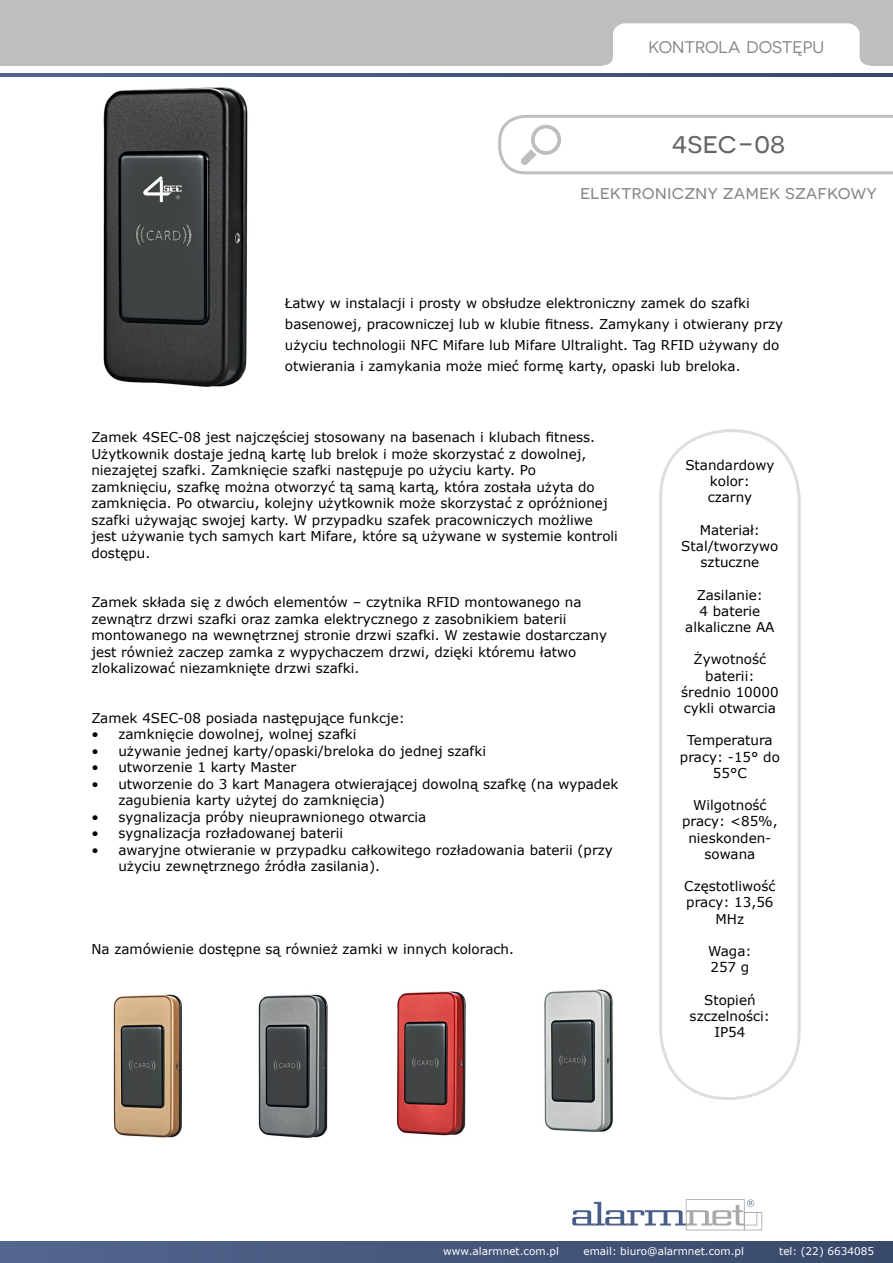
<style>
.page{position:relative;width:893px;height:1263px;background:#fff}
.page>*{position:absolute;margin:0;border:0;box-sizing:border-box;transform-origin:0 0}
.t1{font:30px "Novecentosanswide";color:#646464}
.t2{font:19.5px "Novecentosanswide";color:#878787}
.t3{font:16.8px "Novecentosanswide";color:#878787}
.t4{font:13.5px/16.2px "Verdana";color:#000;text-align:center}
.t5{font:10.5px "Verdana";color:#fff}
</style>
<div class="page">
<div style="left:0;top:0;width:893px;height:65px;background:#bebebe"></div>
<svg style="left:603px;top:23px;width:267px;height:43px;background:#f9f9f9"></svg>
<div style="left:0;top:1242px;width:893px;height:21px;background:linear-gradient(to right,#53668e,#39496b)"></div>
<svg style="left:0;top:74px;width:893px;height:2px;background:#45577c"></svg>
<svg style="left:572px;top:1199px;width:190px;height:31px"></svg>
<div style="left:659px;top:429px;width:142px;height:671px;border:3px solid #dedede;border-radius:68px"></div>
<svg style="left:498px;top:115px;width:395px;height:59px"></svg>
<img style="left:103px;top:87px;width:145px;height:300px">
<img style="left:113px;top:994px;width:215px;height:144px">
<img style="left:397px;top:991px;width:69px;height:145px">
<img style="left:544px;top:989px;width:69px;height:143px">
<p class="t3" style="left:648px;top:37px;width:177px">KONTROLA DOSTĘPU</p>
<h1 class="t1" style="left:672px;top:125px;width:115px">4sec-08</h1>
<h2 class="t2" style="left:580px;top:181px;width:298px">elektroniczny zamek szafkowy</h2>
<p class="t4" style="left:285px;top:292px;width:500px;line-height:21px;text-align:left">Łatwy w instalacji i prosty w obsłudze elektroniczny zamek do szafki basenowej, pracowniczej lub w klubie fitness. Zamykany i otwierany przy użyciu technologii NFC Mifare lub Mifare Ultralight. Tag RFID używany do otwierania i zamykania może mieć formę karty, opaski lub breloka.</p>
<p class="t4" style="left:91px;top:429px;width:528px;text-align:left">Zamek 4SEC-08 jest najczęściej stosowany na basenach i klubach fitness.<br>Użytkownik dostaje jedną kartę lub brelok i może skorzystać z dowolnej, niezajętej szafki. Zamknięcie szafki następuje po użyciu karty. Po zamknięciu, szafkę można otworzyć tą samą kartą, która została użyta do zamknięcia. Po otwarciu, kolejny użytkownik może skorzystać z opróżnionej szafki używając swojej karty. W przypadku szafek pracowniczych możliwe jest używanie tych samych kart Mifare, które są używane w systemie kontroli dostępu.</p>
<p class="t4" style="left:91px;top:594px;width:517px;text-align:left">Zamek składa się z dwóch elementów – czytnika RFID montowanego na zewnątrz drzwi szafki oraz zamka elektrycznego z zasobnikiem baterii montowanego na wewnętrznej stronie drzwi szafki. W zestawie dostarczany jest również zaczep zamka z wypychaczem drzwi, dzięki któremu łatwo zlokalizować niezamknięte drzwi szafki.</p>
<p class="t4" style="left:91px;top:710px;width:315px">Zamek 4SEC-08 posiada następujące funkcje:</p>
<p class="t4" style="left:91px;top:726px;width:267px">• zamknięcie dowolnej, wolnej szafki</p>
<p class="t4" style="left:91px;top:743px;width:396px">• używanie jednej karty/opaski/breloka do jednej szafki</p>
<p class="t4" style="left:91px;top:759px;width:206px">• utworzenie 1 karty Master</p>
<p class="t4" style="left:118px;top:776px;width:501px;text-align:left;text-indent:-27px">• utworzenie do 3 kart Managera otwierającej dowolną szafkę (na wypadek zagubienia karty użytej do zamknięcia)</p>
<p class="t4" style="left:91px;top:809px;width:337px">• sygnalizacja próby nieuprawnionego otwarcia</p>
<p class="t4" style="left:91px;top:825px;width:253px">• sygnalizacja rozładowanej baterii</p>
<p class="t4" style="left:118px;top:842px;width:496px;text-align:left;text-indent:-27px">• awaryjne otwieranie w przypadku całkowitego rozładowania baterii (przy użyciu zewnętrznego źródła zasilania).</p>
<p class="t4" style="left:91px;top:941px;width:424px">Na zamówienie dostępne są również zamki w innych kolorach.</p>
<p class="t4" style="left:685px;top:457px;width:91px">Standardowy kolor:<br>czarny</p>
<p class="t4" style="left:681px;top:522px;width:99px">Materiał:<br>Stal/tworzywo sztuczne</p>
<p class="t4" style="left:685px;top:586px;width:91px">Zasilanie:<br>4 baterie alkaliczne AA</p>
<p class="t4" style="left:681px;top:651px;width:99px">Żywotność baterii: średnio 10000 cykli otwarcia</p>
<p class="t4" style="left:680px;top:732px;width:101px">Temperatura pracy: -15° do<br>55°C</p>
<p class="t4" style="left:682px;top:797px;width:97px">Wilgotność pracy: &lt;85%, nieskonden&shy;sowana</p>
<p class="t4" style="left:684px;top:878px;width:93px">Częstotliwość pracy: 13,56<br>MHz</p>
<p class="t4" style="left:708px;top:943px;width:45px;text-align:left">Waga:<br>257 g</p>
<p class="t4" style="left:690px;top:991px;width:82px">Stopień szczelności:<br>IP54</p>
<p class="t5" style="left:443px;top:1244px;width:117px">www.alarmnet.com.pl</p>
<p class="t5" style="left:583px;top:1244px;width:162px">email: biuro@alarmnet.com.pl</p>
<p class="t5" style="left:779px;top:1244px;width:96px">tel: (22) 6634085</p>
</div>
